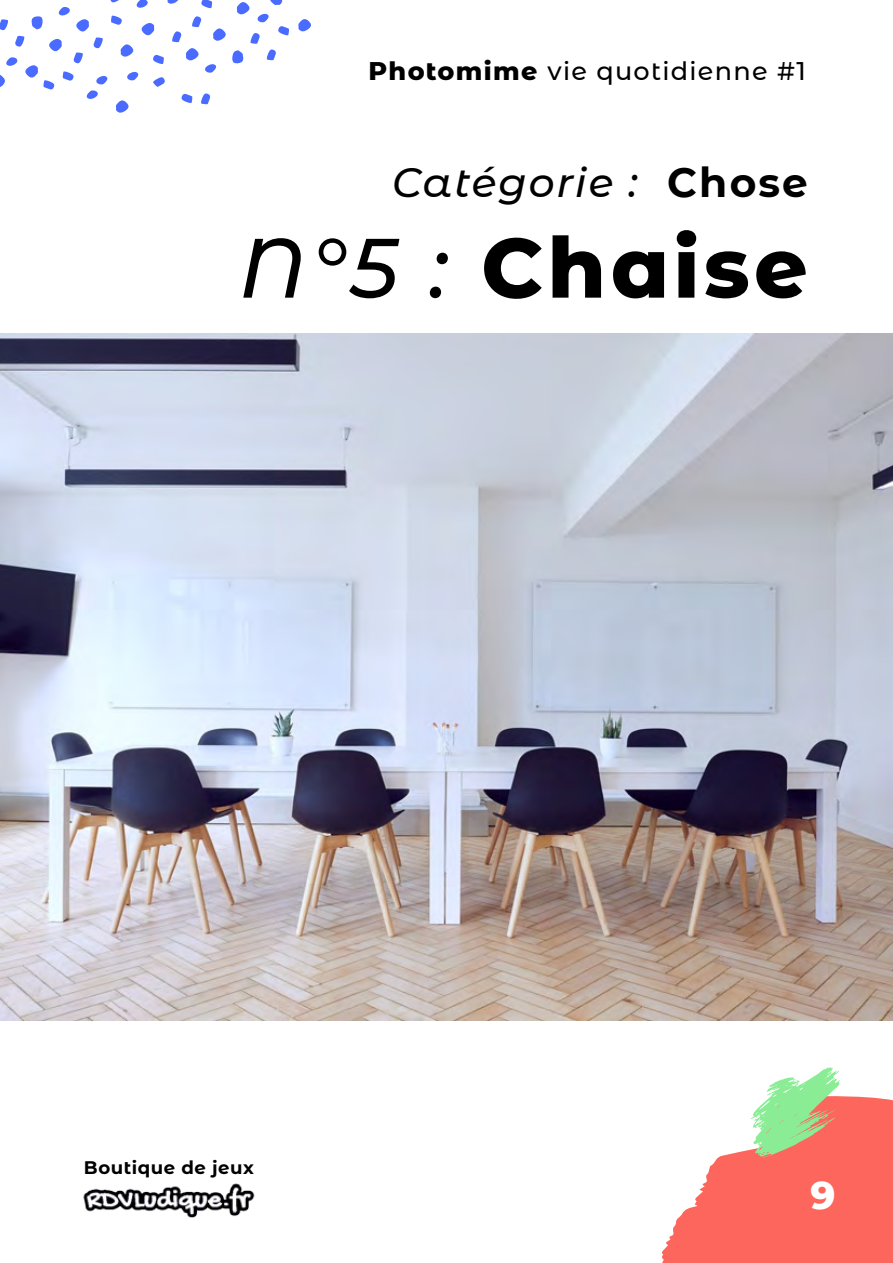
<style>
.page{position:relative;width:893px;height:1263px;background:#fff}
.page>*{position:absolute;margin:0;border:0;box-sizing:border-box;transform-origin:0 0}
.t1{font:800 84px "Montserrat Alternates";letter-spacing:.05em;color:#000}
.t2{font:italic 500 40.8px "Montserrat Alternates";letter-spacing:.05em;color:#000}
.t3{font:800 38.55px "Montserrat Alternates";color:#fff}
.t4{font:500 25.5px "Montserrat Alternates";letter-spacing:.05em;color:#000}
.t5{font:700 18.15px "Montserrat Alternates";letter-spacing:.03em;color:#000}
.s1{font-weight:800}
.s2{font-weight:700;font-style:normal}
.s3{font-weight:500;font-style:italic}
</style>
<div class="page">
<svg style="left:662px;top:1067px;width:231px;height:196px"></svg>
<svg style="left:298px;top:19px;width:13px;height:13px"></svg>
<svg style="left:0;top:0;width:289px;height:113px"></svg>
<img style="left:83px;top:1183px;width:172px;height:35px">
<img style="left:0;top:334px;width:893px;height:686px">
<p class="t4" style="left:368px;top:53px;width:439px"><span class="s1">Photomime</span> vie quotidienne #1</p>
<h2 class="t2" style="left:392px;top:154px;width:417px">Catégorie : <span class="s2">Chose</span></h2>
<h1 class="t1" style="left:239px;top:206px;width:570px"><span class="s3">N°5 :</span> Chaise</h1>
<p class="t5" style="left:84px;top:1154px;width:171px">Boutique de jeux</p>
<h3 class="t3" style="left:810px;top:1167px;width:27px">9</h3>
</div>
